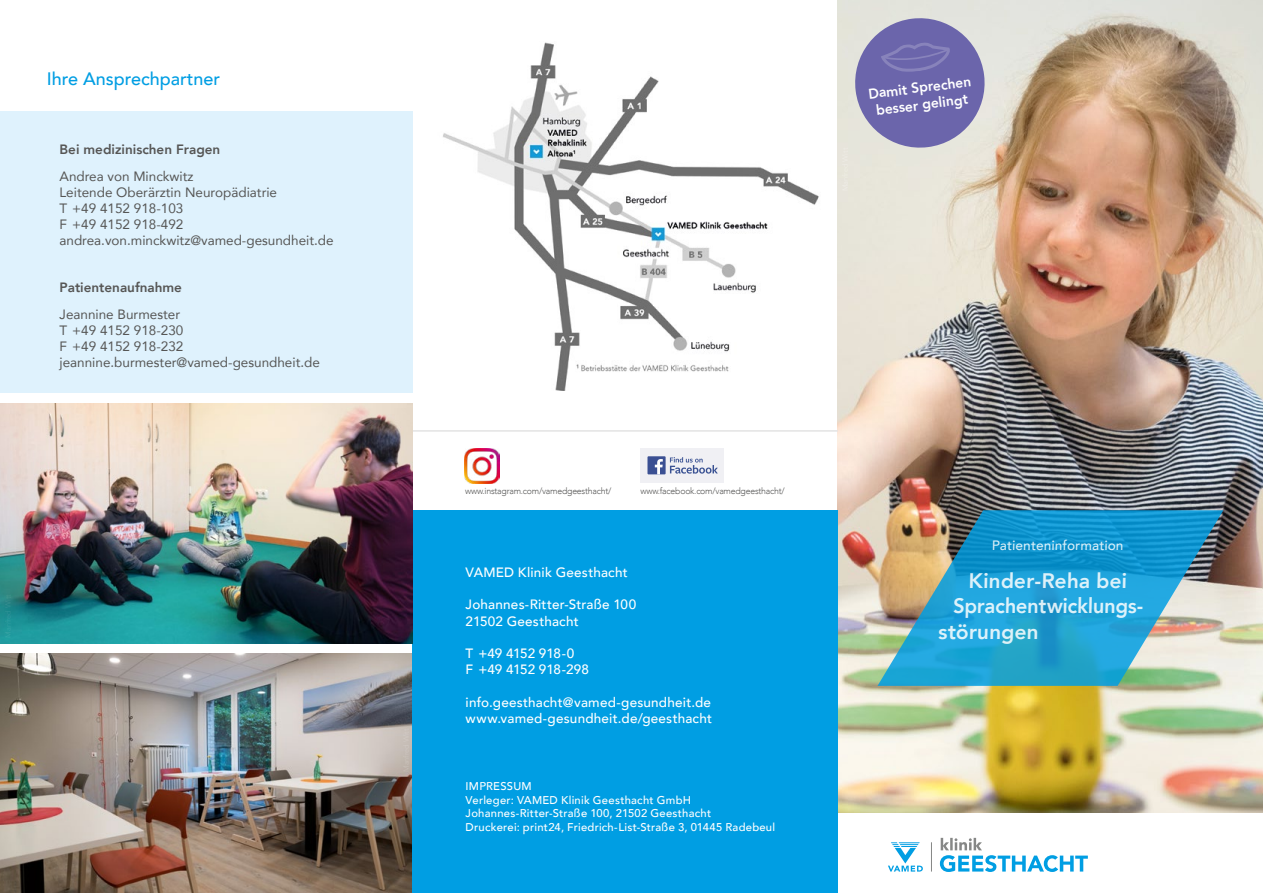
<style>
.page{position:relative;width:1263px;height:893px;background:#fff}
.page>*{position:absolute;margin:0;border:0;box-sizing:border-box;transform-origin:0 0}
.t1{font:800 21px "Avenir";color:#fff}
.t2{font:800 21px "Avenir";color:#fff;scale:.95 1}
.t3{font:500 18px "Avenir";color:#009ee3}
.t4{font:800 14.25px/17.1px "Avenir";color:#fff;text-align:center}
.t5{font:13.5px/15.9px "Avenir";color:#565655}
.t6{font:500 13.5px/16.2px "Avenir";letter-spacing:.015em;color:#fff}
.t7{font:800 13.5px "Avenir";color:#565655}
.t8{font:500 13.5px/16.2px "Avenir";letter-spacing:-.005em;color:#fff}
.t9{font:500 11.25px/13.5px "Avenir";letter-spacing:.02em;color:#fff}
.t10{font:300 9px "Avenir";letter-spacing:-.025em;color:#565655}
</style>
<div class="page">
<img style="left:838px;top:0;width:425px;height:812px">
<div style="left:0;top:112px;width:412px;height:281px;background:#dff2fd"></div>
<img style="left:0;top:654px;width:412px;height:239px">
<div style="left:412px;top:510px;width:426px;height:383px;background:#009ee3"></div>
<img style="left:443px;top:42px;width:376px;height:348px">
<div style="left:641px;top:448px;width:83px;height:35px;background:#f0f0f4"></div>
<svg style="left:670px;top:457px;width:48px;height:17px"></svg>
<div style="left:647px;top:456px;width:19px;height:18px;background:#3b5093"></div>
<svg style="left:655px;top:459px;width:8px;height:15px"></svg>
<img style="left:465px;top:449px;width:34px;height:34px">
<hr style="left:412px;top:430px;width:426px;height:2px;background:#e3e3e3">
<img style="left:877px;top:510px;width:346px;height:176px">
<svg style="left:940px;top:838px;width:148px;height:34px"></svg>
<svg style="left:931px;top:842px;width:1px;height:29px"></svg>
<svg style="left:888px;top:842px;width:35px;height:30px"></svg>
<img style="left:0;top:404px;width:412px;height:239px">
<svg style="left:851px;top:14px;width:137px;height:137px;background:#908cba"></svg>
<h2 class="t3" style="left:47px;top:63px;width:175px">Ihre Ansprechpartner</h2>
<p class="t7" style="left:60px;top:139px;width:162px">Bei medizinischen Fragen</p>
<p class="t5" style="left:60px;top:168px;width:276px">Andrea von Minckwitz<br>Leitende Oberärztin Neuropädiatrie<br>T +49 4152 918-103<br>F +49 4152 918-492 andrea.von.minckwitz@vamed-gesundheit.de</p>
<p class="t7" style="left:60px;top:277px;width:124px">Patientenaufnahme</p>
<p class="t5" style="left:60px;top:306px;width:262px">Jeannine Burmester<br>T +49 4152 918-230<br>F +49 4152 918-232 jeannine.burmester@vamed-gesundheit.de</p>
<p class="t4" style="left:867px;top:85px;width:105px;rotate:-7deg">Damit Sprechen besser gelingt</p>
<p class="t10" style="left:465px;top:486px;width:148px">www.instagram.com/vamedgeesthacht/</p>
<p class="t10" style="left:641px;top:485px;width:146px">www.facebook.com/vamedgeesthacht/</p>
<p class="t6" style="left:466px;top:563px;width:164px">VAMED Klinik Geesthacht</p>
<p class="t6" style="left:466px;top:596px;width:172px">Johannes-Ritter-Straße 100<br>21502 Geesthacht</p>
<p class="t8" style="left:466px;top:644px;width:125px">T +49 4152 918-0<br>F +49 4152 918-298</p>
<p class="t6" style="left:466px;top:693px;width:248px">info.geesthacht@vamed-gesundheit.de www.vamed-gesundheit.de/geesthacht</p>
<p class="t9" style="left:466px;top:779px;width:311px">IMPRESSUM<br>Verleger: VAMED Klinik Geesthacht GmbH Johannes-Ritter-Straße 100, 21502 Geesthacht<br>Druckerei: print24, Friedrich-List-Straße 3, 01445 Radebeul</p>
<p class="t6" style="left:992px;top:536px;width:134px">Patienteninformation</p>
<h1 class="t1" style="left:968px;top:565px;width:161px">Kinder-Reha bei</h1>
<h1 class="t2" style="left:953px;top:590px;width:202px">Sprachentwicklungs-</h1>
<h1 class="t1" style="left:938px;top:615px;width:103px">störungen</h1>
</div>
